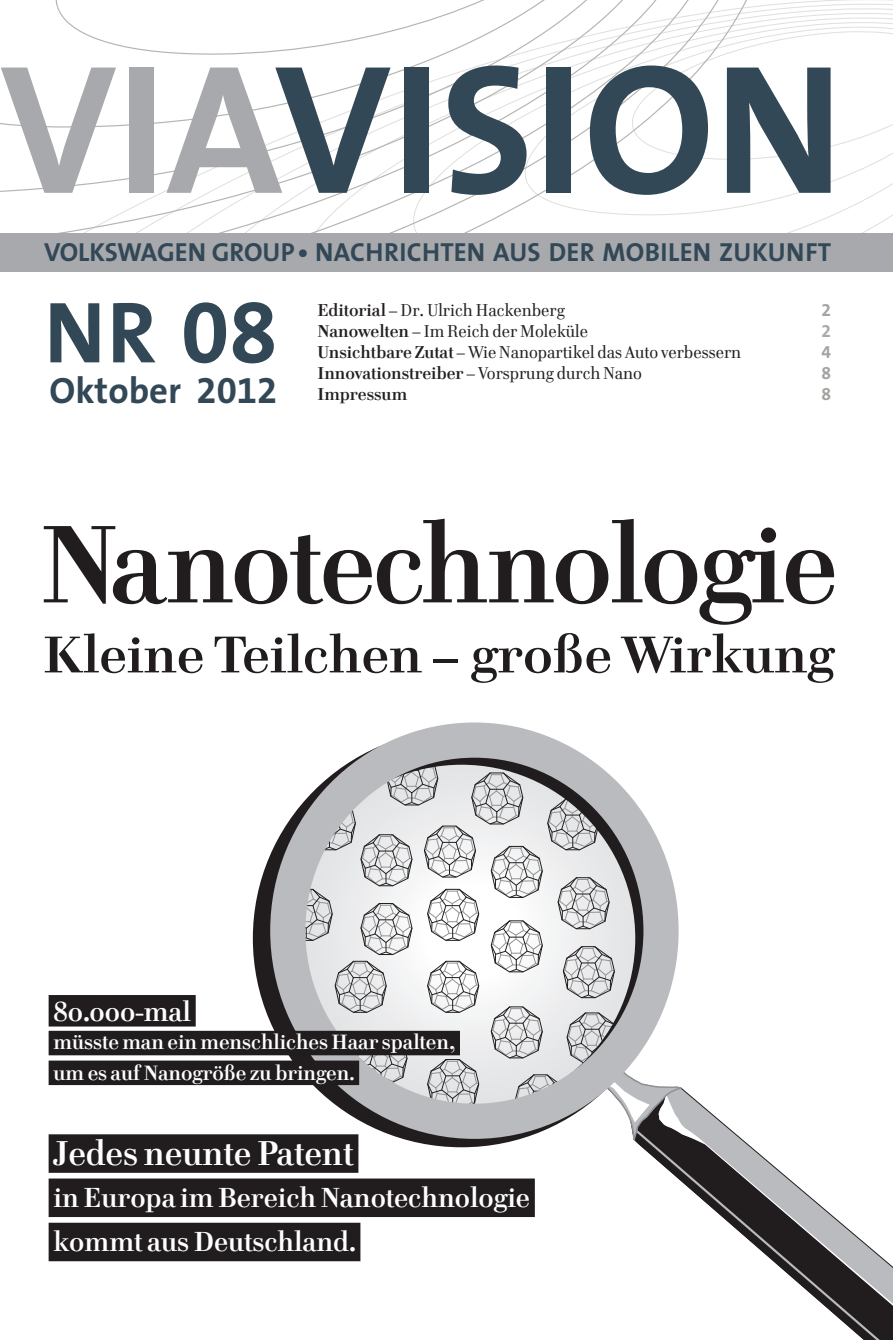
<style>
.page{position:relative;width:893px;height:1340px;background:#fff}
.page>*{position:absolute;margin:0;border:0;box-sizing:border-box;transform-origin:0 0}
.t1{font:700 185.5px "The Sans";color:#324856}
.t2{font:700 112px "Cellini";letter-spacing:-.025em;color:#211d1e}
.t3{font:700 87.5px "The Sans";color:#324856}
.t4{font:700 52.5px "Cellini";color:#211d1e;scale:1.05 1}
.t5{font:700 36.75px "The Sans";color:#324856}
.t6{font:700 35px "Cellini";color:#fff}
.t7{font:700 28px/44.3px "Cellini";color:#fff}
.t8{font:700 26.25px "The Sans";letter-spacing:.01em;color:#324856}
.t9{font:700 21px/30.6px "Cellini";color:#fff}
.t10{font:17.5px "Cellini";color:#231f20}
.t11{font:700 17.5px "Cellini";color:#231f20}
.t12{font:17.5px "The Sans Bold Expert";color:#a4a3a0}
.t13{font:17.5px "The Sans Bold Expert";color:#a8a9ad}
.s1{color:#a8a9ad}
.s2{font-family:"The Sans Bold Expert";font-weight:400}
.s3{font-weight:700}
</style>
<div class="page">
<svg style="left:659px;top:1094px;width:234px;height:245px"></svg>
<svg style="left:281px;top:753px;width:402px;height:394px"></svg>
<div style="left:253px;top:729px;width:417px;height:418px;border:35px solid #211d1e;border-radius:50%"></div>
<div style="left:270px;top:722px;width:409px;height:416px;border:35px solid #babbbe;border-radius:50%"></div>
<div style="left:49px;top:1134px;width:309px;height:38px;background:#211d1e"></div>
<div style="left:49px;top:1178px;width:486px;height:38px;background:#211d1e"></div>
<div style="left:49px;top:1222px;width:311px;height:39px;background:#211d1e"></div>
<div style="left:49px;top:995px;width:147px;height:31px;background:#211d1e"></div>
<div style="left:49px;top:1030px;width:411px;height:25px;background:#211d1e"></div>
<div style="left:49px;top:1060px;width:310px;height:25px;background:#211d1e"></div>
<svg style="left:781px;top:0;width:112px;height:166px"></svg>
<svg style="left:0;top:0;width:781px;height:233px"></svg>
<div style="left:0;top:233px;width:893px;height:38px;background:#a8a9ad"></div>
<h1 class="t1" style="left:0;top:38px;width:845px"><span class="s1">VIA</span>VISION</h1>
<h3 class="t8" style="left:44px;top:239px;width:789px">VOLKSWAGEN GROUP • NACHRICHTEN AUS DER MOBILEN ZUKUNFT</h3>
<h3 class="t3" style="left:44px;top:289px;width:235px">NR <span class="s2">08</span></h3>
<h3 class="t5" style="left:50px;top:372px;width:229px">Oktober <span class="s2">2012</span></h3>
<p class="t10" style="left:317px;top:301px;width:249px"><span class="s3">Editorial</span> – Dr. Ulrich Hackenberg</p>
<p class="t12" style="left:821px;top:299px;width:11px">2</p>
<p class="t10" style="left:317px;top:322px;width:272px"><span class="s3">Nanowelten</span> – Im Reich der Moleküle</p>
<p class="t13" style="left:821px;top:320px;width:11px">2</p>
<p class="t10" style="left:317px;top:343px;width:425px"><span class="s3">Unsichtbare Zutat</span> – Wie Nanopartikel das Auto verbessern</p>
<p class="t12" style="left:821px;top:341px;width:11px">4</p>
<p class="t10" style="left:317px;top:364px;width:326px"><span class="s3">Innovationstreiber</span> – Vorsprung durch Nano</p>
<p class="t12" style="left:821px;top:362px;width:11px">8</p>
<p class="t11" style="left:317px;top:385px;width:91px">Impressum</p>
<p class="t12" style="left:821px;top:383px;width:11px">8</p>
<h2 class="t2" style="left:40px;top:509px;width:799px">Nanotechnologie</h2>
<h3 class="t4" style="left:43px;top:628px;width:755px">Kleine Teilchen – große Wirkung</h3>
<h3 class="t7" style="left:54px;top:990px;width:139px">8o.ooo-mal</h3>
<p class="t9" style="left:54px;top:1027px;width:403px">müsste man ein menschliches Haar spalten, um es auf Nanogröße zu bringen.</p>
<h3 class="t6" style="left:54px;top:1135px;width:301px">Jedes neunte Patent</h3>
<h3 class="t7" style="left:54px;top:1176px;width:478px">in Europa im Bereich Nanotechnologie kommt aus Deutschland.</h3>
</div>
